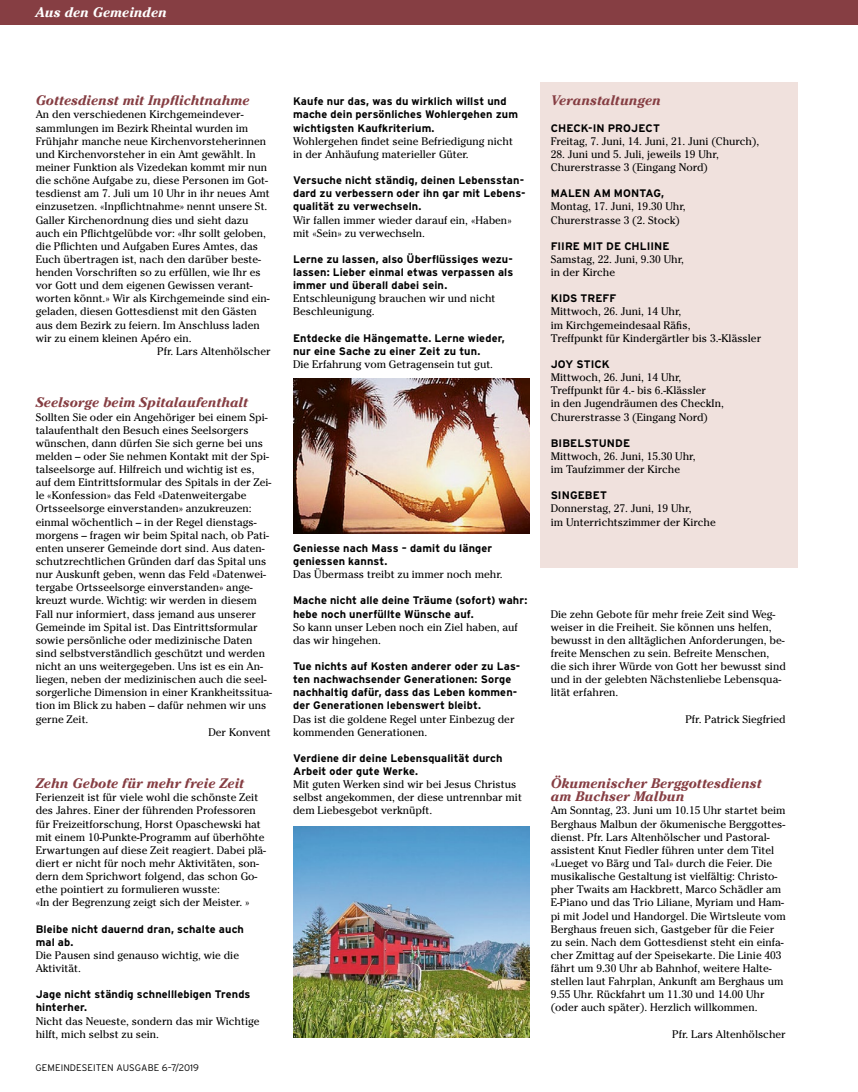
<style>
.page{position:relative;width:858px;height:1092px;background:#fff}
.page>*{position:absolute;margin:0;border:0;box-sizing:border-box;transform-origin:0 0}
.t1{font:italic 700 13.75px/13.1px "Cheltenham Std";letter-spacing:-.005em;color:#863e43}
.t2{font:italic 700 13.75px "Cheltenham Std";letter-spacing:-.005em;color:#fff}
.t3{font:11px/13.1px "Cheltenham Std";color:#000}
.t4{font:700 11px/13.1px "Interstate";letter-spacing:.01em;color:#000}
.t5{font:300 9.5px "Interstate";letter-spacing:.01em;color:#000}
</style>
<div class="page">
<div style="left:0;top:0;width:857px;height:25px;background:#863e43"></div>
<div style="left:540px;top:83px;width:257px;height:485px;background:#f0e1dd"></div>
<img style="left:293px;top:378px;width:236px;height:156px">
<img style="left:293px;top:826px;width:236px;height:211px">
<p class="t2" style="left:35px;top:4px;width:133px">Aus den Gemeinden</p>
<p class="t1" style="left:36px;top:94px;width:215px">Gottesdienst mit Inpflichtnahme</p>
<p class="t3" style="left:36px;top:108px;width:209px">An den verschiedenen Kirchgemeindever-</p>
<p class="t3" style="left:36px;top:121px;width:214px">sammlungen im Bezirk Rheintal wurden im</p>
<p class="t3" style="left:36px;top:134px;width:232px">Frühjahr manche neue Kirchenvorsteherinnen</p>
<p class="t3" style="left:36px;top:147px;width:222px">und Kirchenvorsteher in ein Amt gewählt. In</p>
<p class="t3" style="left:36px;top:161px;width:233px">meiner Funktion als Vizedekan kommt mir nun</p>
<p class="t3" style="left:36px;top:174px;width:234px">die schöne Aufgabe zu, diese Personen im Got-</p>
<p class="t3" style="left:36px;top:187px;width:236px">tesdienst am 7. Juli um 10 Uhr in ihr neues Amt</p>
<p class="t3" style="left:36px;top:200px;width:233px">einzusetzen. «Inpflichtnahme» nennt unsere St.</p>
<p class="t3" style="left:36px;top:213px;width:214px">Galler Kirchenordnung dies und sieht dazu</p>
<p class="t3" style="left:36px;top:226px;width:232px">auch ein Pflichtgelübde vor: «Ihr sollt geloben,</p>
<p class="t3" style="left:36px;top:239px;width:224px">die Pflichten und Aufgaben Eures Amtes, das</p>
<p class="t3" style="left:36px;top:252px;width:227px">Euch übertragen ist, nach den darüber beste-</p>
<p class="t3" style="left:36px;top:266px;width:226px">henden Vorschriften so zu erfüllen, wie Ihr es</p>
<p class="t3" style="left:36px;top:279px;width:219px">vor Gott und dem eigenen Gewissen verant-</p>
<p class="t3" style="left:36px;top:292px;width:235px">worten könnt.» Wir als Kirchgemeinde sind ein-</p>
<p class="t3" style="left:36px;top:305px;width:223px">geladen, diesen Gottesdienst mit den Gästen</p>
<p class="t3" style="left:36px;top:318px;width:226px">aus dem Bezirk zu feiern. Im Anschluss laden</p>
<p class="t3" style="left:36px;top:331px;width:157px">wir zu einem kleinen Apéro ein.</p>
<p class="t3" style="left:157px;top:344px;width:115px">Pfr. Lars Altenhölscher</p>
<p class="t1" style="left:36px;top:396px;width:214px">Seelsorge beim Spitalaufenthalt</p>
<p class="t3" style="left:36px;top:410px;width:233px">Sollten Sie oder ein Angehöriger bei einem Spi-</p>
<p class="t3" style="left:36px;top:423px;width:214px">talaufenthalt den Besuch eines Seelsorgers</p>
<p class="t3" style="left:36px;top:436px;width:229px">wünschen, dann dürfen Sie sich gerne bei uns</p>
<p class="t3" style="left:36px;top:449px;width:235px">melden – oder Sie nehmen Kontakt mit der Spi-</p>
<p class="t3" style="left:36px;top:462px;width:220px">talseelsorge auf. Hilfreich und wichtig ist es,</p>
<p class="t3" style="left:36px;top:476px;width:237px">auf dem Eintrittsformular des Spitals in der Zei-</p>
<p class="t3" style="left:36px;top:489px;width:212px">le «Konfession» das Feld «Datenweitergabe</p>
<p class="t3" style="left:36px;top:502px;width:217px">Ortsseelsorge einverstanden» anzukreuzen:</p>
<p class="t3" style="left:36px;top:515px;width:222px">einmal wöchentlich – in der Regel dienstags-</p>
<p class="t3" style="left:36px;top:528px;width:235px">morgens – fragen wir beim Spital nach, ob Pati-</p>
<p class="t3" style="left:36px;top:541px;width:230px">enten unserer Gemeinde dort sind. Aus daten-</p>
<p class="t3" style="left:36px;top:554px;width:232px">schutzrechtlichen Gründen darf das Spital uns</p>
<p class="t3" style="left:36px;top:567px;width:232px">nur Auskunft geben, wenn das Feld «Datenwei-</p>
<p class="t3" style="left:36px;top:581px;width:218px">tergabe Ortsseelsorge einverstanden» ange-</p>
<p class="t3" style="left:36px;top:594px;width:222px">kreuzt wurde. Wichtig: wir werden in diesem</p>
<p class="t3" style="left:36px;top:607px;width:222px">Fall nur informiert, dass jemand aus unserer</p>
<p class="t3" style="left:36px;top:620px;width:223px">Gemeinde im Spital ist. Das Eintrittsformular</p>
<p class="t3" style="left:36px;top:633px;width:218px">sowie persönliche oder medizinische Daten</p>
<p class="t3" style="left:36px;top:646px;width:231px">sind selbstverständlich geschützt und werden</p>
<p class="t3" style="left:36px;top:659px;width:229px">nicht an uns weitergegeben. Uns ist es ein An-</p>
<p class="t3" style="left:36px;top:672px;width:233px">liegen, neben der medizinischen auch die seel-</p>
<p class="t3" style="left:36px;top:686px;width:238px">sorgerliche Dimension in einer Krankheitssitua-</p>
<p class="t3" style="left:36px;top:699px;width:232px">tion im Blick zu haben – dafür nehmen wir uns</p>
<p class="t3" style="left:36px;top:712px;width:54px">gerne Zeit.</p>
<p class="t3" style="left:208px;top:725px;width:64px">Der Konvent</p>
<p class="t1" style="left:36px;top:777px;width:210px">Zehn Gebote für mehr freie Zeit</p>
<p class="t3" style="left:36px;top:791px;width:232px">Ferienzeit ist für viele wohl die schönste Zeit des Jahres. Einer der führenden Professoren für Freizeitforschung, Horst Opaschewski hat mit einem 10-Punkte-Programm auf überhöhte Erwartungen auf diese Zeit reagiert. Dabei plä&shy;diert er nicht für noch mehr Aktivitäten, son&shy;dern dem Sprichwort folgend, das schon Go&shy;ethe pointiert zu formulieren wusste:<br>«In der Begrenzung zeigt sich der Meister. »</p>
<p class="t4" style="left:36px;top:922px;width:210px">Bleibe nicht dauernd dran, schalte auch mal ab.</p>
<p class="t3" style="left:36px;top:948px;width:205px">Die Pausen sind genauso wichtig, wie die<br>Aktivität.</p>
<p class="t4" style="left:36px;top:987px;width:216px">Jage nicht ständig schnelllebigen Trends hinterher.</p>
<p class="t3" style="left:36px;top:1014px;width:225px">Nicht das Neueste, sondern das mir Wichtige hilft, mich selbst zu sein.</p>
<p class="t5" style="left:35px;top:1061px;width:165px">GEMEINDESEITEN AUSGABE 6–7/2019</p>
<p class="t4" style="left:293px;top:95px;width:226px">Kaufe nur das, was du wirklich willst und mache dein persönliches Wohlergehen zum wichtigsten Kaufkriterium.</p>
<p class="t3" style="left:293px;top:134px;width:221px">Wohlergehen findet seine Befriedigung nicht in der Anhäufung materieller Güter.</p>
<p class="t4" style="left:293px;top:173px;width:234px">Versuche nicht ständig, deinen Lebensstan&shy;dard zu verbessern oder ihn gar mit Lebens&shy;qualität zu verwechseln.</p>
<p class="t3" style="left:293px;top:213px;width:220px">Wir fallen immer wieder darauf ein, «Haben» mit «Sein» zu verwechseln.</p>
<p class="t4" style="left:293px;top:252px;width:222px">Lerne zu lassen, also Überflüssiges wezu&shy;lassen: Lieber einmal etwas verpassen als immer und überall dabei sein.</p>
<p class="t3" style="left:293px;top:292px;width:204px">Entschleunigung brauchen wir und nicht<br>Beschleunigung.</p>
<p class="t4" style="left:293px;top:331px;width:213px">Entdecke die Hängematte. Lerne wieder, nur eine Sache zu einer Zeit zu tun.</p>
<p class="t3" style="left:293px;top:357px;width:201px">Die Erfahrung vom Getragensein tut gut.</p>
<p class="t4" style="left:293px;top:541px;width:201px">Geniesse nach Mass – damit du länger geniessen kannst.</p>
<p class="t3" style="left:293px;top:567px;width:211px">Das Übermass treibt zu immer noch mehr.</p>
<p class="t4" style="left:293px;top:593px;width:236px">Mache nicht alle deine Träume (sofort) wahr: hebe noch unerfüllte Wünsche auf.</p>
<p class="t3" style="left:293px;top:620px;width:226px">So kann unser Leben noch ein Ziel haben, auf das wir hingehen.</p>
<p class="t4" style="left:293px;top:659px;width:229px">Tue nichts auf Kosten anderer oder zu Las&shy;ten nachwachsender Generationen: Sorge nachhaltig dafür, dass das Leben kommen&shy;der Generationen lebenswert bleibt.</p>
<p class="t3" style="left:293px;top:712px;width:223px">Das ist die goldene Regel unter Einbezug der kommenden Generationen.</p>
<p class="t4" style="left:293px;top:751px;width:211px">Verdiene dir deine Lebensqualität durch<br>Arbeit oder gute Werke.</p>
<p class="t3" style="left:293px;top:777px;width:230px">Mit guten Werken sind wir bei Jesus Christus selbst angekommen, der diese untrennbar mit dem Liebesgebot verknüpft.</p>
<p class="t1" style="left:550px;top:94px;width:112px">Veranstaltungen</p>
<p class="t4" style="left:550px;top:121px;width:111px">CHECK-IN PROJECT</p>
<p class="t3" style="left:550px;top:134px;width:210px">Freitag, 7. Juni, 14. Juni, 21. Juni (Church),</p>
<p class="t3" style="left:550px;top:147px;width:170px">28. Juni und 5. Juli, jeweils 19 Uhr,<br>Churerstrasse 3 (Eingang Nord)</p>
<p class="t4" style="left:550px;top:187px;width:115px">MALEN AM MONTAG,</p>
<p class="t3" style="left:550px;top:200px;width:137px">Montag, 17. Juni, 19.30 Uhr,<br>Churerstrasse 3 (2. Stock)</p>
<p class="t4" style="left:550px;top:239px;width:120px">FIIRE MIT DE CHLIINE</p>
<p class="t3" style="left:550px;top:252px;width:135px">Samstag, 22. Juni, 9.30 Uhr, in der Kirche</p>
<p class="t4" style="left:550px;top:292px;width:67px">KIDS TREFF</p>
<p class="t3" style="left:550px;top:305px;width:212px">Mittwoch, 26. Juni, 14 Uhr,<br>im Kirchgemeindesaal Räfis,<br>Treffpunkt für Kindergärtler bis 3.-Klässler</p>
<p class="t4" style="left:550px;top:357px;width:60px">JOY STICK</p>
<p class="t3" style="left:550px;top:371px;width:175px">Mittwoch, 26. Juni, 14 Uhr,<br>Treffpunkt für 4.- bis 6.-Klässler<br>in den Jugendräumen des CheckIn,<br>Churerstrasse 3 (Eingang Nord)</p>
<p class="t4" style="left:550px;top:436px;width:81px">BIBELSTUNDE</p>
<p class="t3" style="left:550px;top:449px;width:146px">Mittwoch, 26. Juni, 15.30 Uhr, im Taufzimmer der Kirche</p>
<p class="t4" style="left:550px;top:488px;width:58px">SINGEBET</p>
<p class="t3" style="left:550px;top:502px;width:166px">Donnerstag, 27. Juni, 19 Uhr,<br>im Unterrichtszimmer der Kirche</p>
<p class="t3" style="left:550px;top:607px;width:237px">Die zehn Gebote für mehr freie Zeit sind Weg&shy;weiser in die Freiheit. Sie können uns helfen, bewusst in den alltäglichen Anforderungen, be&shy;freite Menschen zu sein. Befreite Menschen, die sich ihrer Würde von Gott her bewusst sind und in der gelebten Nächstenliebe Lebensqua&shy;lität erfahren.</p>
<p class="t3" style="left:685px;top:712px;width:102px">Pfr. Patrick Siegfried</p>
<p class="t1" style="left:550px;top:777px;width:212px">Ökumenischer Berggottesdienst am Buchser Malbun</p>
<p class="t3" style="left:550px;top:804px;width:236px">Am Sonntag, 23. Juni um 10.15 Uhr startet beim Berghaus Malbun der ökumenische Berggottes&shy;dienst. Pfr. Lars Altenhölscher und Pastoral&shy;assistent Knut Fiedler führen unter dem Titel «Lueget vo Bärg und Tal» durch die Feier. Die musikalische Gestaltung ist vielfältig: Christo&shy;pher Twaits am Hackbrett, Marco Schädler am E-Piano und das Trio Liliane, Myriam und Ham&shy;pi mit Jodel und Handorgel. Die Wirtsleute vom Berghaus freuen sich, Gastgeber für die Feier zu sein. Nach dem Gottesdienst steht ein einfa&shy;cher Zmittag auf der Speisekarte. Die Linie 403 fährt um 9.30 Uhr ab Bahnhof, weitere Halte&shy;stellen laut Fahrplan, Ankunft am Berghaus um 9.55 Uhr. Rückfahrt um 11.30 und 14.00 Uhr (oder auch später). Herzlich willkommen.</p>
<p class="t3" style="left:672px;top:1027px;width:115px">Pfr. Lars Altenhölscher</p>
</div>
